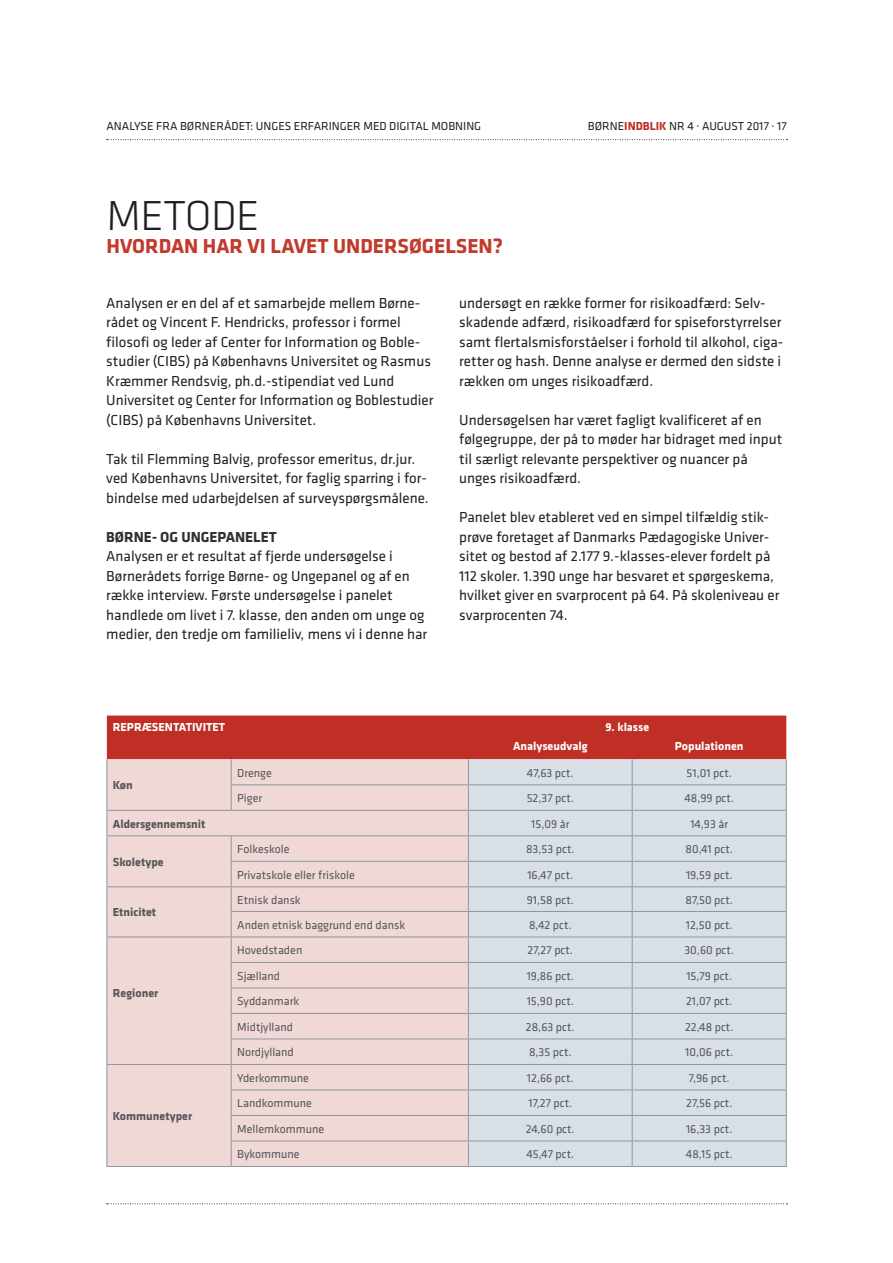
<style>
.page{position:relative;width:893px;height:1263px;background:#fff}
.page>*{position:absolute;margin:0;border:0;box-sizing:border-box;transform-origin:0 0}
.t1{font:300 43.5px "Klavika";letter-spacing:-.01em;color:#231f20}
.Større_mellemrubrik{font:700 21px "Klavika";color:#c13a2b}
.BR_Klavika_10_13{font:15px/19.5px "Klavika";color:#231f20}
.MR_Klavika_Bold_10_1{font:700 15px "Klavika";color:#312f30}
.TABEL_BR{font:12px "Klavika";color:#555658}
.t2{font:12px "Klavika";color:#231f20}
.TABEL_BR-2{font:700 12px "Klavika";color:#555658}
.TABEL_BR-3{font:700 12px "Klavika";color:#fff}
.s1{font-weight:700;color:#bf2f26}
</style>
<div class="page">
<svg style="left:106px;top:139px;width:681px;height:1px"></svg>
<svg style="left:106px;top:1203px;width:681px;height:1px"></svg>
<hr style="left:106px;top:1166px;width:125px;height:1px;background:#8b98a0">
<svg style="left:106px;top:715px;width:681px;height:451px;background:#ddc8c9"></svg>
<hr style="left:231px;top:1166px;width:237px;height:1px;background:#8b98a0">
<hr style="left:468px;top:1166px;width:164px;height:1px;background:#8b98a0">
<hr style="left:632px;top:1166px;width:155px;height:1px;background:#8b98a0">
<p class="t2" style="left:106px;top:119px;width:376px">ANALYSE FRA BØRNERÅDET: UNGES ERFARINGER MED DIGITAL MOBNING</p>
<p class="t2" style="left:588px;top:119px;width:200px">BØRNE<span class="s1">INDBLIK</span> NR 4 · AUGUST 2017 · 17</p>
<p class="t1" style="left:106px;top:192px;width:155px">METODE</p>
<p class="Større_mellemrubrik" style="left:106px;top:234px;width:398px">HVORDAN HAR VI LAVET UNDERSØGELSEN?</p>
<p class="BR_Klavika_10_13" style="left:106px;top:293px;width:329px">Analysen er en del af et samarbejde mellem Børne&shy;rådet og Vincent F. Hendricks, professor i formel filosofi og leder af Center for Information og Boble&shy;studier (CIBS) på Københavns Universitet og Rasmus Kræmmer Rendsvig, ph.d.-stipendiat ved Lund Universitet og Center for Information og Boblestudier (CIBS) på Københavns Universitet.</p>
<p class="BR_Klavika_10_13" style="left:106px;top:449px;width:324px">Tak til Flemming Balvig, professor emeritus, dr.jur. ved Københavns Universitet, for faglig sparring i for&shy;bindelse med udarbejdelsen af surveyspørgsmålene.</p>
<p class="MR_Klavika_Bold_10_1" style="left:106px;top:528px;width:172px">BØRNE- OG UNGEPANELET</p>
<p class="BR_Klavika_10_13" style="left:106px;top:547px;width:322px">Analysen er et resultat af fjerde undersøgelse i Børnerådets forrige Børne- og Ungepanel og af en række interview. Første undersøgelse i panelet handlede om livet i 7. klasse, den anden om unge og medier, den tredje om familieliv, mens vi i denne har</p>
<p class="BR_Klavika_10_13" style="left:459px;top:293px;width:326px">undersøgt en række former for risikoadfærd: Selv&shy;skadende adfærd, risikoadfærd for spiseforstyrrelser samt flertalsmisforståelser i forhold til alkohol, ciga&shy;retter og hash. Denne analyse er dermed den sidste i rækken om unges risikoadfærd.</p>
<p class="BR_Klavika_10_13" style="left:459px;top:410px;width:324px">Undersøgelsen har været fagligt kvalificeret af en følgegruppe, der på to møder har bidraget med input til særligt relevante perspektiver og nuancer på unges risikoadfærd.</p>
<p class="BR_Klavika_10_13" style="left:459px;top:508px;width:322px">Panelet blev etableret ved en simpel tilfældig stik&shy;prøve foretaget af Danmarks Pædagogiske Univer&shy;sitet og bestod af 2.177 9.-klasses-elever fordelt på 112 skoler. 1.390 unge har besvaret et spørgeskema, hvilket giver en svarprocent på 64. På skoleniveau er svarprocenten 74.</p>
<p class="TABEL_BR-3" style="left:113px;top:720px;width:114px">REPRÆSENTATIVITET</p>
<p class="TABEL_BR-3" style="left:605px;top:721px;width:45px">9. klasse</p>
<p class="TABEL_BR-3" style="left:513px;top:740px;width:76px">Analyseudvalg</p>
<p class="TABEL_BR-3" style="left:675px;top:740px;width:70px">Populationen</p>
<p class="TABEL_BR-2" style="left:113px;top:779px;width:21px">Køn</p>
<p class="TABEL_BR" style="left:237px;top:766px;width:36px">Drenge</p>
<p class="TABEL_BR" style="left:527px;top:766px;width:48px">47,63 pct.</p>
<p class="TABEL_BR" style="left:687px;top:766px;width:47px">51,01 pct.</p>
<p class="TABEL_BR" style="left:237px;top:791px;width:26px">Piger</p>
<p class="TABEL_BR" style="left:527px;top:791px;width:49px">52,37 pct.</p>
<p class="TABEL_BR" style="left:684px;top:791px;width:51px">48,99 pct.</p>
<p class="TABEL_BR-2" style="left:113px;top:817px;width:94px">Aldersgennemsnit</p>
<p class="TABEL_BR" style="left:531px;top:817px;width:40px">15,09 år</p>
<p class="TABEL_BR" style="left:690px;top:817px;width:39px">14,93 år</p>
<p class="TABEL_BR-2" style="left:113px;top:855px;width:52px">Skoletype</p>
<p class="TABEL_BR" style="left:237px;top:842px;width:54px">Folkeskole</p>
<p class="TABEL_BR" style="left:526px;top:842px;width:50px">83,53 pct.</p>
<p class="TABEL_BR" style="left:686px;top:842px;width:49px">80,41 pct.</p>
<p class="TABEL_BR" style="left:237px;top:868px;width:119px">Privatskole eller friskole</p>
<p class="TABEL_BR" style="left:527px;top:868px;width:47px">16,47 pct.</p>
<p class="TABEL_BR" style="left:686px;top:868px;width:48px">19,59 pct.</p>
<p class="TABEL_BR-2" style="left:113px;top:906px;width:45px">Etnicitet</p>
<p class="TABEL_BR-2" style="left:113px;top:986px;width:47px">Regioner</p>
<p class="TABEL_BR-2" style="left:113px;top:1109px;width:81px">Kommunetyper</p>
<p class="TABEL_BR" style="left:237px;top:893px;width:65px">Etnisk dansk</p>
<p class="TABEL_BR" style="left:527px;top:893px;width:49px">91,58 pct.</p>
<p class="TABEL_BR" style="left:685px;top:893px;width:49px">87,50 pct.</p>
<p class="TABEL_BR" style="left:237px;top:918px;width:170px">Anden etnisk baggrund end dansk</p>
<p class="TABEL_BR" style="left:529px;top:918px;width:44px">8,42 pct.</p>
<p class="TABEL_BR" style="left:686px;top:918px;width:48px">12,50 pct.</p>
<p class="TABEL_BR" style="left:237px;top:944px;width:67px">Hovedstaden</p>
<p class="TABEL_BR" style="left:528px;top:944px;width:47px">27,27 pct.</p>
<p class="TABEL_BR" style="left:684px;top:944px;width:51px">30,60 pct.</p>
<p class="TABEL_BR" style="left:237px;top:969px;width:44px">Sjælland</p>
<p class="TABEL_BR" style="left:527px;top:969px;width:49px">19,86 pct.</p>
<p class="TABEL_BR" style="left:686px;top:969px;width:47px">15,79 pct.</p>
<p class="TABEL_BR" style="left:237px;top:995px;width:64px">Syddanmark</p>
<p class="TABEL_BR" style="left:527px;top:995px;width:49px">15,90 pct.</p>
<p class="TABEL_BR" style="left:686px;top:995px;width:48px">21,07 pct.</p>
<p class="TABEL_BR" style="left:237px;top:1020px;width:57px">Midtjylland</p>
<p class="TABEL_BR" style="left:526px;top:1020px;width:50px">28,63 pct.</p>
<p class="TABEL_BR" style="left:685px;top:1020px;width:50px">22,48 pct.</p>
<p class="TABEL_BR" style="left:237px;top:1046px;width:58px">Nordjylland</p>
<p class="TABEL_BR" style="left:529px;top:1046px;width:44px">8,35 pct.</p>
<p class="TABEL_BR" style="left:685px;top:1046px;width:49px">10,06 pct.</p>
<p class="TABEL_BR" style="left:237px;top:1071px;width:73px">Yderkommune</p>
<p class="TABEL_BR" style="left:527px;top:1071px;width:48px">12,66 pct.</p>
<p class="TABEL_BR" style="left:689px;top:1071px;width:42px">7,96 pct.</p>
<p class="TABEL_BR" style="left:237px;top:1097px;width:76px">Landkommune</p>
<p class="TABEL_BR" style="left:528px;top:1097px;width:45px">17,27 pct.</p>
<p class="TABEL_BR" style="left:686px;top:1097px;width:48px">27,56 pct.</p>
<p class="TABEL_BR" style="left:237px;top:1122px;width:89px">Mellemkommune</p>
<p class="TABEL_BR" style="left:526px;top:1122px;width:50px">24,60 pct.</p>
<p class="TABEL_BR" style="left:686px;top:1122px;width:48px">16,33 pct.</p>
<p class="TABEL_BR" style="left:237px;top:1148px;width:64px">Bykommune</p>
<p class="TABEL_BR" style="left:526px;top:1148px;width:49px">45,47 pct.</p>
<p class="TABEL_BR" style="left:686px;top:1148px;width:48px">48,15 pct.</p>
</div>
